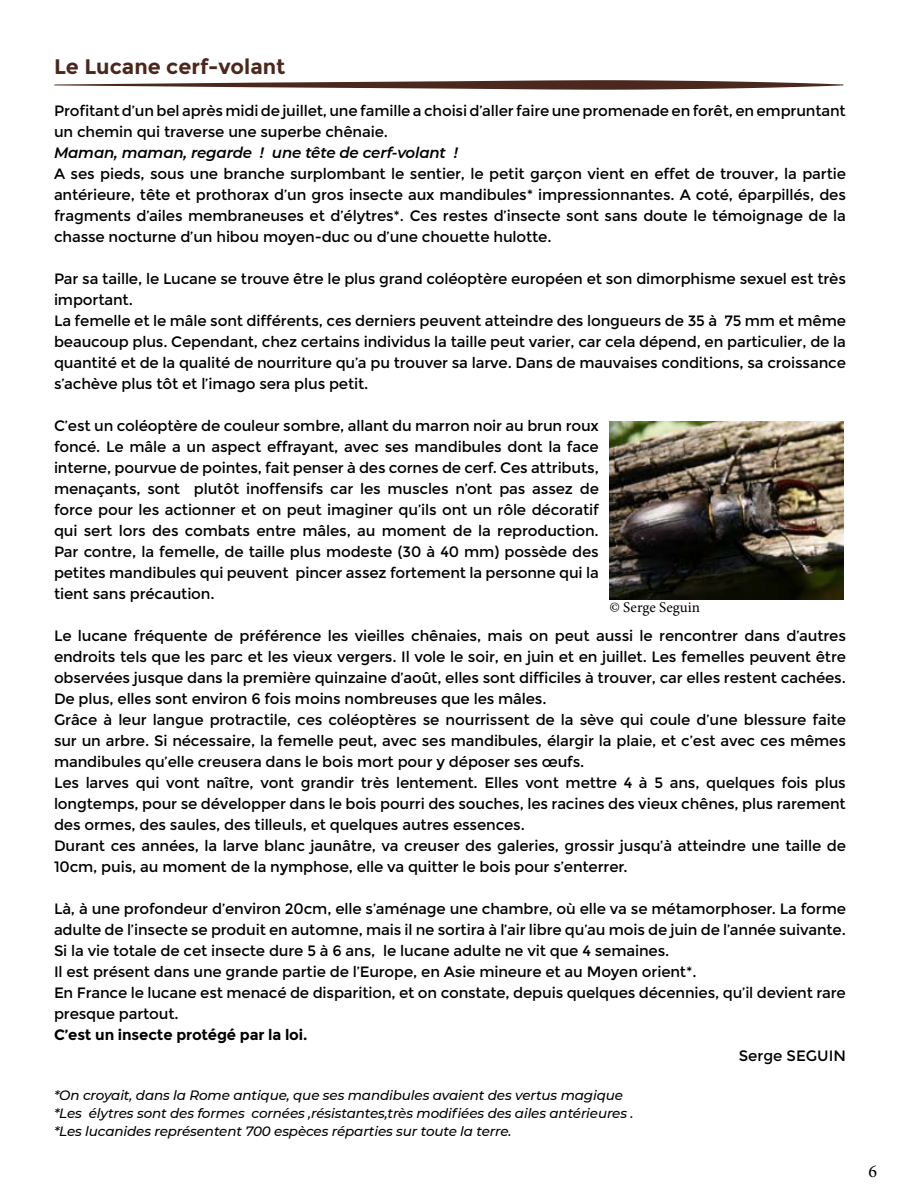
<style>
.page{position:relative;width:900px;height:1200px;background:#fff}
.page>*{position:absolute;margin:0;border:0;box-sizing:border-box;transform-origin:0 0}
.t1{font:700 21px "Montserrat";color:#4b281d}
.t2{font:18px "Minion Pro";color:#000}
.t3{font:15px/21px "Montserrat";letter-spacing:-.01em;color:#000101}
.t4{font:italic 600 15px "Montserrat";letter-spacing:-.01em;color:#000101}
.t5{font:700 15px "Montserrat";letter-spacing:-.01em;color:#000101}
.t6{font:15px "Minion Pro";color:#000}
.t7{font:italic 500 13.5px/18px "Montserrat";letter-spacing:-.01em;color:#000101}
</style>
<div class="page">
<svg style="left:54px;top:80px;width:790px;height:10px"></svg>
<img style="left:609px;top:421px;width:235px;height:179px">
<h1 class="t1" style="left:54px;top:54px;width:233px">Le Lucane cerf-volant</h1>
<p class="t3" style="left:54px;top:101px;width:793px">Profitant d’un bel après midi de juillet, une famille a choisi d’aller faire une promenade en forêt, en empruntant un chemin qui traverse une superbe chênaie.</p>
<p class="t4" style="left:54px;top:142px;width:405px">Maman, maman, regarde ! une tête de cerf-volant !</p>
<p class="t3" style="left:54px;top:164px;width:794px;text-align:justify">A ses pieds, sous une branche surplombant le sentier, le petit garçon vient en effet de trouver, la partie antérieure, tête et prothorax d’un gros insecte aux mandibules* impressionnantes. A coté, éparpillés, des fragments d’ailes membraneuses et d’élytres*. Ces restes d’insecte sont sans doute le témoignage de la chasse nocturne d’un hibou moyen-duc ou d’une chouette hulotte.</p>
<p class="t3" style="left:54px;top:269px;width:794px">Par sa taille, le Lucane se trouve être le plus grand coléoptère européen et son dimorphisme sexuel est très important.<br>La femelle et le mâle sont différents, ces derniers peuvent atteindre des longueurs de 35 à 75 mm et même beaucoup plus. Cependant, chez certains individus la taille peut varier, car cela dépend, en particulier, de la quantité et de la qualité de nourriture qu’a pu trouver sa larve. Dans de mauvaises conditions, sa croissance s’achève plus tôt et l’imago sera plus petit.</p>
<p class="t3" style="left:54px;top:416px;width:546px;text-align:justify">C’est un coléoptère de couleur sombre, allant du marron noir au brun roux foncé. Le mâle a un aspect effrayant, avec ses mandibules dont la face interne, pourvue de pointes, fait penser à des cornes de cerf. Ces attributs, menaçants, sont plutôt inoffensifs car les muscles n’ont pas assez de force pour les actionner et on peut imaginer qu’ils ont un rôle décoratif qui sert lors des combats entre mâles, au moment de la reproduction.<br>Par contre, la femelle, de taille plus modeste (30 à 40 mm) possède des petites mandibules qui peuvent pincer assez fortement la personne qui la tient sans précaution.</p>
<p class="t3" style="left:54px;top:626px;width:794px">Le lucane fréquente de préférence les vieilles chênaies, mais on peut aussi le rencontrer dans d’autres endroits tels que les parc et les vieux vergers. Il vole le soir, en juin et en juillet. Les femelles peuvent être observées jusque dans la première quinzaine d’août, elles sont difficiles à trouver, car elles restent cachées.<br>De plus, elles sont environ 6 fois moins nombreuses que les mâles.<br>Grâce à leur langue protractile, ces coléoptères se nourrissent de la sève qui coule d’une blessure faite sur un arbre. Si nécessaire, la femelle peut, avec ses mandibules, élargir la plaie, et c’est avec ces mêmes mandibules qu’elle creusera dans le bois mort pour y déposer ses œufs.<br>Les larves qui vont naître, vont grandir très lentement. Elles vont mettre 4 à 5 ans, quelques fois plus longtemps, pour se développer dans le bois pourri des souches, les racines des vieux chênes, plus rarement des ormes, des saules, des tilleuls, et quelques autres essences.<br>Durant ces années, la larve blanc jaunâtre, va creuser des galeries, grossir jusqu’à atteindre une taille de 10cm, puis, au moment de la nymphose, elle va quitter le bois pour s’enterrer.</p>
<p class="t3" style="left:54px;top:899px;width:794px">Là, à une profondeur d’environ 20cm, elle s’aménage une chambre, où elle va se métamorphoser. La forme adulte de l’insecte se produit en automne, mais il ne sortira à l’air libre qu’au mois de juin de l’année suivante.<br>Si la vie totale de cet insecte dure 5 à 6 ans, le lucane adulte ne vit que 4 semaines.<br>Il est présent dans une grande partie de l’Europe, en Asie mineure et au Moyen orient*.<br>En France le lucane est menacé de disparition, et on constate, depuis quelques décennies, qu’il devient rare presque partout.</p>
<p class="t5" style="left:54px;top:1026px;width:255px">C’est un insecte protégé par la loi.</p>
<p class="t3" style="left:739px;top:1046px;width:109px">Serge SEGUIN</p>
<p class="t7" style="left:54px;top:1086px;width:581px">*On croyait, dans la Rome antique, que ses mandibules avaient des vertus magique *Les élytres sont des formes cornées ,résistantes,très modifiées des ailes antérieures . *Les lucanides représentent 700 espèces réparties sur toute la terre.</p>
<p class="t6" style="left:609px;top:597px;width:92px">© Serge Seguin</p>
<p class="t2" style="left:868px;top:1159px;width:10px">6</p>
</div>
